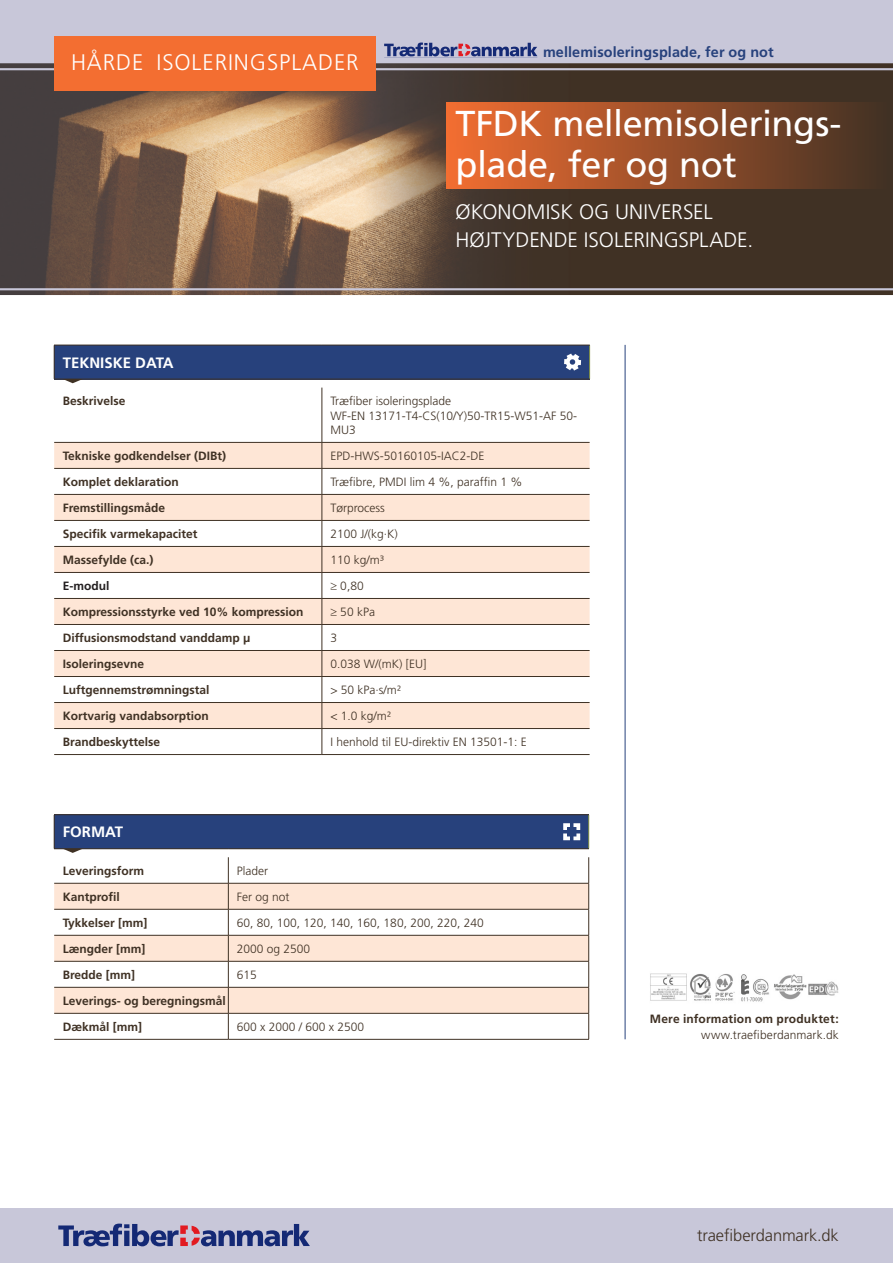
<style>
.page{position:relative;width:893px;height:1263px;background:#fff}
.page>*{position:absolute;margin:0;border:0;box-sizing:border-box;transform-origin:0 0}
.t1{font:36px/40.5px "Frutiger";letter-spacing:-.01em;color:#fff}
.t2{font:300 22.5px "Frutiger";letter-spacing:.04em;color:#fff}
.t3{font:300 21px/28.5px "Frutiger";color:#fff}
.t4{font:300 16.5px "Frutiger";letter-spacing:-.01em;color:#3f3124}
.t5{font:700 15px "Frutiger";color:#fff}
.t6{font:700 14.4px "Frutiger";letter-spacing:.005em;color:#27417c}
.t7{font:700 12px/16.5px "Frutiger";color:#3f3124;text-align:right}
.t8{font:300 12px/14.4px "Frutiger";color:#3f3124}
.t9{font:700 12px "Frutiger";color:#231f20}
.s1{font-weight:300}
</style>
<div class="page">
<div style="left:0;top:1209px;width:893px;height:54px;background:#c8c7d9"></div>
<svg style="left:58px;top:1223px;width:252px;height:23px"></svg>
<div style="left:54px;top:815px;width:535px;height:34px;background:#27417c"></div>
<svg style="left:54px;top:884px;width:534px;height:129px;fill:#fee6d6"></svg>
<hr style="left:588px;top:815px;width:1px;height:33px;background:#889648">
<hr style="left:54px;top:815px;width:1px;height:33px;background:#3f3124">
<hr style="left:54px;top:814px;width:174px;height:1px;background:#3f3124">
<hr style="left:228px;top:814px;width:361px;height:1px;background:#3f3124">
<hr style="left:54px;top:848px;width:174px;height:1px;background:#3f3124">
<hr style="left:228px;top:848px;width:361px;height:1px;background:#3f3124">
<hr style="left:54px;top:883px;width:174px;height:1px;background:#3f3124">
<hr style="left:54px;top:909px;width:174px;height:1px;background:#3f3124">
<hr style="left:54px;top:935px;width:174px;height:1px;background:#3f3124">
<hr style="left:54px;top:961px;width:174px;height:1px;background:#3f3124">
<hr style="left:54px;top:987px;width:174px;height:1px;background:#3f3124">
<hr style="left:54px;top:1013px;width:174px;height:1px;background:#3f3124">
<hr style="left:54px;top:1039px;width:174px;height:1px;background:#3f3124">
<svg style="left:228px;top:857px;width:1px;height:182px"></svg>
<hr style="left:228px;top:883px;width:361px;height:1px;background:#3f3124">
<svg style="left:588px;top:857px;width:1px;height:182px"></svg>
<hr style="left:228px;top:909px;width:361px;height:1px;background:#3f3124">
<hr style="left:228px;top:935px;width:361px;height:1px;background:#3f3124">
<hr style="left:228px;top:961px;width:361px;height:1px;background:#3f3124">
<hr style="left:228px;top:987px;width:361px;height:1px;background:#3f3124">
<hr style="left:228px;top:1013px;width:361px;height:1px;background:#3f3124">
<hr style="left:228px;top:1039px;width:361px;height:1px;background:#3f3124">
<svg style="left:563px;top:823px;width:17px;height:17px"></svg>
<svg style="left:63px;top:849px;width:20px;height:4px"></svg>
<div style="left:0;top:0;width:893px;height:293px;background:#c8c7d9"></div>
<img style="left:0;top:63px;width:893px;height:232px">
<div style="left:54px;top:36px;width:322px;height:54px;background:#f36e31"></div>
<svg style="left:384px;top:43px;width:153px;height:13px"></svg>
<div style="left:446px;top:102px;width:441px;height:87px;background:linear-gradient(to right,#f36e31,#413123)"></div>
<img style="left:650px;top:973px;width:189px;height:29px">
<hr style="left:625px;top:345px;width:1px;height:694px;background:#27417c">
<div style="left:54px;top:345px;width:536px;height:34px;background:#27417c"></div>
<svg style="left:54px;top:443px;width:536px;height:285px;fill:#fee6d6"></svg>
<hr style="left:589px;top:345px;width:1px;height:34px;background:#889648">
<hr style="left:54px;top:345px;width:1px;height:34px;background:#3f3124">
<hr style="left:54px;top:345px;width:268px;height:1px;background:#3f3124">
<hr style="left:322px;top:345px;width:268px;height:1px;background:#3f3124">
<hr style="left:54px;top:379px;width:268px;height:1px;background:#3f3124">
<hr style="left:322px;top:379px;width:268px;height:1px;background:#3f3124">
<hr style="left:322px;top:388px;width:1px;height:54px;background:#3f3124">
<hr style="left:54px;top:442px;width:268px;height:1px;background:#3f3124">
<hr style="left:54px;top:468px;width:268px;height:1px;background:#3f3124">
<hr style="left:54px;top:494px;width:268px;height:1px;background:#3f3124">
<hr style="left:54px;top:520px;width:268px;height:1px;background:#3f3124">
<hr style="left:54px;top:546px;width:268px;height:1px;background:#3f3124">
<hr style="left:54px;top:572px;width:268px;height:1px;background:#3f3124">
<hr style="left:54px;top:598px;width:268px;height:1px;background:#3f3124">
<hr style="left:54px;top:624px;width:268px;height:1px;background:#3f3124">
<hr style="left:54px;top:650px;width:268px;height:1px;background:#3f3124">
<hr style="left:54px;top:676px;width:268px;height:1px;background:#3f3124">
<hr style="left:54px;top:702px;width:268px;height:1px;background:#3f3124">
<hr style="left:54px;top:728px;width:268px;height:1px;background:#3f3124">
<hr style="left:54px;top:754px;width:268px;height:1px;background:#3f3124">
<svg style="left:322px;top:443px;width:1px;height:311px"></svg>
<hr style="left:322px;top:442px;width:268px;height:1px;background:#3f3124">
<hr style="left:322px;top:468px;width:268px;height:1px;background:#3f3124">
<hr style="left:322px;top:494px;width:268px;height:1px;background:#3f3124">
<hr style="left:322px;top:520px;width:268px;height:1px;background:#3f3124">
<hr style="left:322px;top:546px;width:268px;height:1px;background:#3f3124">
<hr style="left:322px;top:572px;width:268px;height:1px;background:#3f3124">
<hr style="left:322px;top:598px;width:268px;height:1px;background:#3f3124">
<hr style="left:322px;top:624px;width:268px;height:1px;background:#3f3124">
<hr style="left:322px;top:650px;width:268px;height:1px;background:#3f3124">
<hr style="left:322px;top:676px;width:268px;height:1px;background:#3f3124">
<hr style="left:322px;top:702px;width:268px;height:1px;background:#3f3124">
<hr style="left:322px;top:728px;width:268px;height:1px;background:#3f3124">
<hr style="left:322px;top:754px;width:268px;height:1px;background:#3f3124">
<svg style="left:564px;top:354px;width:17px;height:17px"></svg>
<svg style="left:63px;top:379px;width:20px;height:4px"></svg>
<p class="t2" style="left:71px;top:50px;width:289px">HÅRDE ISOLERINGSPLADER</p>
<p class="t6" style="left:543px;top:43px;width:232px">mellemisoleringsplade, fer og not</p>
<p class="t1" style="left:455px;top:104px;width:387px">TFDK mellemisolerings&shy;plade, fer og not</p>
<p class="t3" style="left:455px;top:198px;width:299px">ØKONOMISK OG UNIVERSEL<br>HØJTYDENDE ISOLERINGSPLADE.</p>
<p class="t5" style="left:63px;top:354px;width:112px">TEKNISKE DATA</p>
<p class="t7" style="left:63px;top:393px;width:64px">Beskrivelse</p>
<p class="t8" style="left:330px;top:394px;width:248px">Træfiber isoleringsplade<br>WF-EN 13171-T4-CS(10/Y)50-TR15-W51-AF 50-<br>MU3</p>
<p class="t7" style="left:63px;top:447px;width:165px">Tekniske godkendelser (DIBt)</p>
<p class="t8" style="left:330px;top:449px;width:156px">EPD-HWS-50160105-IAC2-DE</p>
<p class="t7" style="left:63px;top:474px;width:118px">Komplet deklaration</p>
<p class="t8" style="left:330px;top:475px;width:194px">Træfibre, PMDI lim 4 %, paraffin 1 %</p>
<p class="t7" style="left:63px;top:500px;width:104px">Fremstillingsmåde</p>
<p class="t8" style="left:330px;top:501px;width:56px">Tørprocess</p>
<p class="t7" style="left:63px;top:526px;width:136px">Specifik varmekapacitet</p>
<p class="t8" style="left:330px;top:527px;width:69px">2100 J/(kg∙K)</p>
<p class="t7" style="left:63px;top:552px;width:92px">Massefylde (ca.)</p>
<p class="t8" style="left:330px;top:553px;width:55px">110 kg/m³</p>
<p class="t9" style="left:63px;top:579px;width:48px">E-modul</p>
<p class="t8" style="left:330px;top:579px;width:35px">≥ 0,80</p>
<p class="t7" style="left:63px;top:604px;width:242px">Kompressionsstyrke ved 10% kompression</p>
<p class="t8" style="left:330px;top:605px;width:46px">≥ 50 kPa</p>
<p class="t7" style="left:63px;top:630px;width:189px">Diffusionsmodstand vanddamp μ</p>
<p class="t8" style="left:330px;top:631px;width:8px">3</p>
<p class="t7" style="left:63px;top:656px;width:83px">Isoleringsevne</p>
<p class="t8" style="left:330px;top:657px;width:98px">0.038 W/(mK) [EU]</p>
<p class="t7" style="left:63px;top:682px;width:148px">Luftgennemstrømningstal</p>
<p class="t8" style="left:330px;top:683px;width:72px">&gt; 50 kPa∙s/m²</p>
<p class="t7" style="left:63px;top:708px;width:148px">Kortvarig vandabsorption</p>
<p class="t8" style="left:330px;top:709px;width:62px">&lt; 1.0 kg/m²</p>
<p class="t7" style="left:63px;top:734px;width:99px">Brandbeskyttelse</p>
<p class="t8" style="left:330px;top:735px;width:198px">I henhold til EU-direktiv EN 13501-1: E</p>
<p class="t5" style="left:63px;top:823px;width:62px">FORMAT</p>
<p class="t7" style="left:63px;top:862px;width:83px">Leveringsform</p>
<p class="t8" style="left:237px;top:863px;width:33px">Plader</p>
<p class="t7" style="left:63px;top:888px;width:59px">Kantprofil</p>
<p class="t8" style="left:237px;top:889px;width:54px">Fer og not</p>
<p class="t7" style="left:63px;top:914px;width:86px">Tykkelser [mm]</p>
<p class="t8" style="left:237px;top:916px;width:248px">60, 80, 100, 120, 140, 160, 180, 200, 220, 240</p>
<p class="t7" style="left:63px;top:940px;width:84px">Længder [mm]</p>
<p class="t8" style="left:237px;top:942px;width:75px">2000 og 2500</p>
<p class="t7" style="left:63px;top:966px;width:74px">Bredde [mm]</p>
<p class="t8" style="left:237px;top:968px;width:22px">615</p>
<p class="t7" style="left:63px;top:992px;width:165px">Leverings- og beregningsmål</p>
<p class="t7" style="left:63px;top:1018px;width:81px">Dækmål [mm]</p>
<p class="t8" style="left:237px;top:1020px;width:129px">600 x 2000 / 600 x 2500</p>
<p class="t7" style="left:650px;top:1010px;width:191px">Mere information om produktet: <span class="s1">www.traefiberdanmark.dk</span></p>
<p class="t4" style="left:697px;top:1226px;width:143px">traefiberdanmark.dk</p>
</div>
